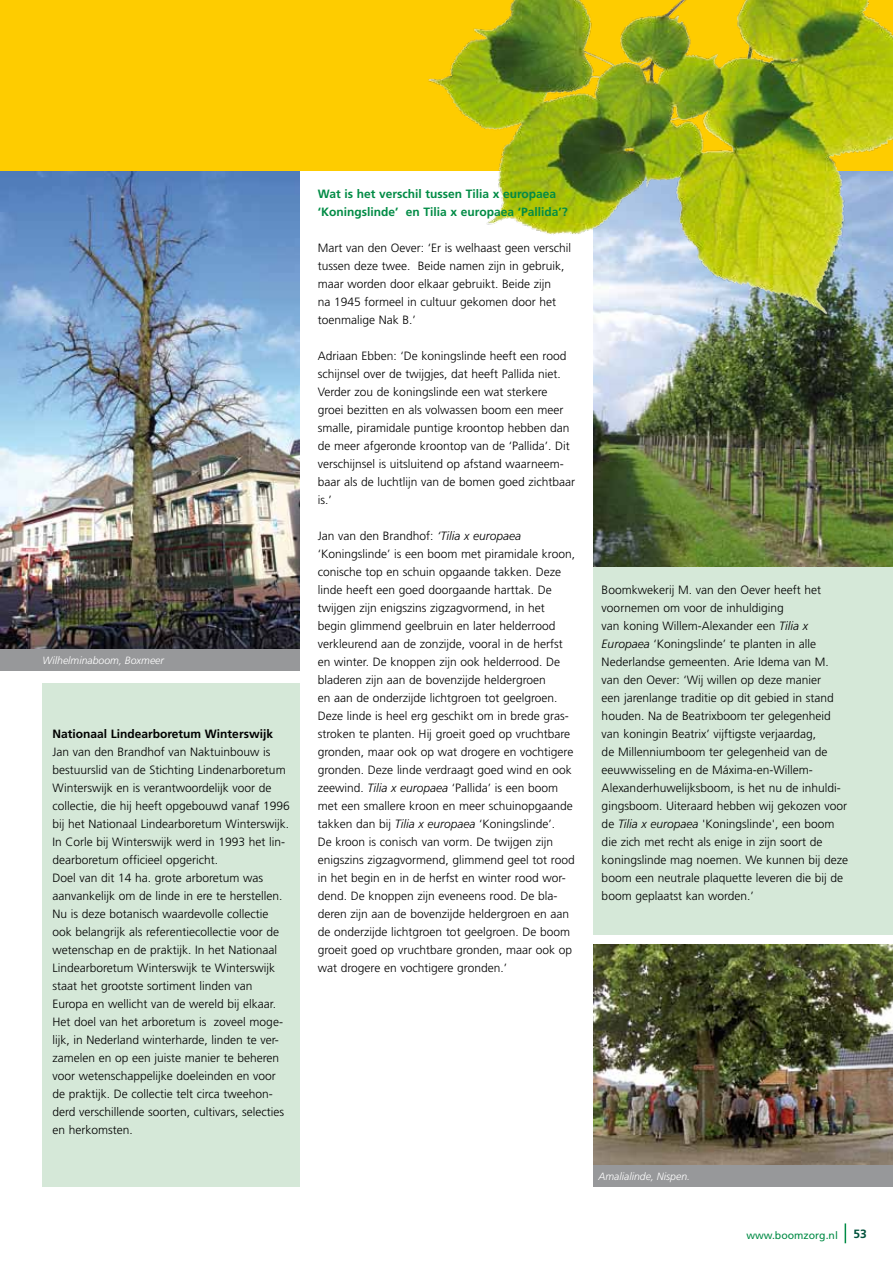
<style>
.page{position:relative;width:893px;height:1263px;background:#fff}
.page>*{position:absolute;margin:0;border:0;box-sizing:border-box;transform-origin:0 0}
.t1{font:300 12px/18px "Frutiger";color:#000}
.t2{font:700 12px/18px "Frutiger";color:#008b45}
.t3{font:700 12px "Frutiger";color:#000}
.t4{font:700 12px "Frutiger";color:#00523c}
.t5{font:italic 300 10.5px "Frutiger";color:#fff}
.t6{font:10.5px "Frutiger";color:#008b45}
.s1{font-style:italic}
</style>
<div class="page">
<svg style="left:845px;top:1223px;width:1px;height:20px"></svg>
<div style="left:43px;top:683px;width:257px;height:503px;background:#d5e8d8"></div>
<img style="left:593px;top:324px;width:300px;height:243px">
<div style="left:593px;top:567px;width:300px;height:368px;background:#d5e8d8"></div>
<img style="left:1px;top:171px;width:299px;height:478px">
<div style="left:0;top:0;width:893px;height:171px;background:#fecc00"></div>
<div style="left:0;top:649px;width:300px;height:21px;background:#97989a"></div>
<img style="left:593px;top:945px;width:300px;height:220px">
<div style="left:593px;top:1165px;width:300px;height:21px;background:#97989a"></div>
<img style="left:428px;top:0;width:465px;height:324px">
<p class="t5" style="left:43px;top:654px;width:123px">Wilhelminaboom, Boxmeer</p>
<p class="t3" style="left:52px;top:727px;width:222px">Nationaal Lindearboretum Winterswijk</p>
<p class="t1" style="left:52px;top:743px;width:239px">Jan van den Brandhof van Naktuinbouw is bestuurslid van de Stichting Lindenarboretum Winterswijk en is verantwoordelijk voor de collectie, die hij heeft opgebouwd vanaf 1996 bij het Nationaal Lindearboretum Winterswijk.<br>In Corle bij Winterswijk werd in 1993 het lin&shy;dearboretum officieel opgericht.<br>Doel van dit 14 ha. grote arboretum was aanvankelijk om de linde in ere te herstellen.<br>Nu is deze botanisch waardevolle collectie ook belangrijk als referentiecollectie voor de wetenschap en de praktijk. In het Nationaal Lindearboretum Winterswijk te Winterswijk staat het grootste sortiment linden van Europa en wellicht van de wereld bij elkaar.<br>Het doel van het arboretum is zoveel moge&shy;lijk, in Nederland winterharde, linden te ver&shy;zamelen en op een juiste manier te beheren voor wetenschappelijke doeleinden en voor de praktijk. De collectie telt circa tweehon&shy;derd verschillende soorten, cultivars, selecties en herkomsten.</p>
<p class="t2" style="left:318px;top:185px;width:251px">Wat is het verschil tussen Tilia x europaea ‘Koningslinde’ en Tilia x europaea ‘Pallida’?</p>
<p class="t1" style="left:318px;top:239px;width:255px">Mart van den Oever: ‘Er is welhaast geen verschil tussen deze twee. Beide namen zijn in gebruik, maar worden door elkaar gebruikt. Beide zijn<br>na 1945 formeel in cultuur gekomen door het toenmalige Nak B.’</p>
<p class="t1" style="left:318px;top:347px;width:259px">Adriaan Ebben: ‘De koningslinde heeft een rood schijnsel over de twijgjes, dat heeft Pallida niet.<br>Verder zou de koningslinde een wat sterkere groei bezitten en als volwassen boom een meer smalle, piramidale puntige kroontop hebben dan de meer afgeronde kroontop van de ‘Pallida’. Dit verschijnsel is uitsluitend op afstand waarneem&shy;baar als de luchtlijn van de bomen goed zichtbaar is.’</p>
<p class="t1" style="left:318px;top:527px;width:259px">Jan van den Brandhof: <span class="s1">‘Tilia x europaea </span>‘Koningslinde’ is een boom met piramidale kroon, conische top en schuin opgaande takken. Deze linde heeft een goed doorgaande harttak. De twijgen zijn enigszins zigzagvormend, in het begin glimmend geelbruin en later helderrood verkleurend aan de zonzijde, vooral in de herfst en winter. De knoppen zijn ook helderrood. De bladeren zijn aan de bovenzijde heldergroen<br>en aan de onderzijde lichtgroen tot geelgroen.<br>Deze linde is heel erg geschikt om in brede gras&shy;stroken te planten. Hij groeit goed op vruchtbare gronden, maar ook op wat drogere en vochtigere gronden. Deze linde verdraagt goed wind en ook zeewind. <span class="s1">Tilia x europaea</span> ‘Pallida’ is een boom met een smallere kroon en meer schuinopgaande takken dan bij <span class="s1">Tilia x europaea</span> ‘Koningslinde’.<br>De kroon is conisch van vorm. De twijgen zijn enigszins zigzagvormend, glimmend geel tot rood in het begin en in de herfst en winter rood wor&shy;dend. De knoppen zijn eveneens rood. De bla&shy;deren zijn aan de bovenzijde heldergroen en aan de onderzijde lichtgroen tot geelgroen. De boom groeit goed op vruchtbare gronden, maar ook op wat drogere en vochtigere gronden.’</p>
<p class="t1" style="left:602px;top:581px;width:248px">Boomkwekerij M. van den Oever heeft het voornemen om voor de inhuldiging<br>van koning Willem-Alexander een <span class="s1">Tilia x Europaea</span> ‘Koningslinde’ te planten in alle Nederlandse gemeenten. Arie Idema van M. van den Oever: ‘Wij willen op deze manier<br>een jarenlange traditie op dit gebied in stand houden. Na de Beatrixboom ter gelegenheid van koningin Beatrix’ vijftigste verjaardag,<br>de Millenniumboom ter gelegenheid van de eeuwwisseling en de Máxima-en-Willem-Alexanderhuwelijksboom, is het nu de inhuldi&shy;gingsboom. Uiteraard hebben wij gekozen voor de <span class="s1">Tilia x europaea</span> 'Koningslinde', een boom die zich met recht als enige in zijn soort de koningslinde mag noemen. We kunnen bij deze boom een neutrale plaquette leveren die bij de boom geplaatst kan worden.’</p>
<p class="t5" style="left:598px;top:1170px;width:93px">Amalialinde, Nispen.</p>
<p class="t6" style="left:746px;top:1229px;width:93px">www.boomzorg.nl</p>
<p class="t4" style="left:853px;top:1227px;width:15px">53</p>
</div>
